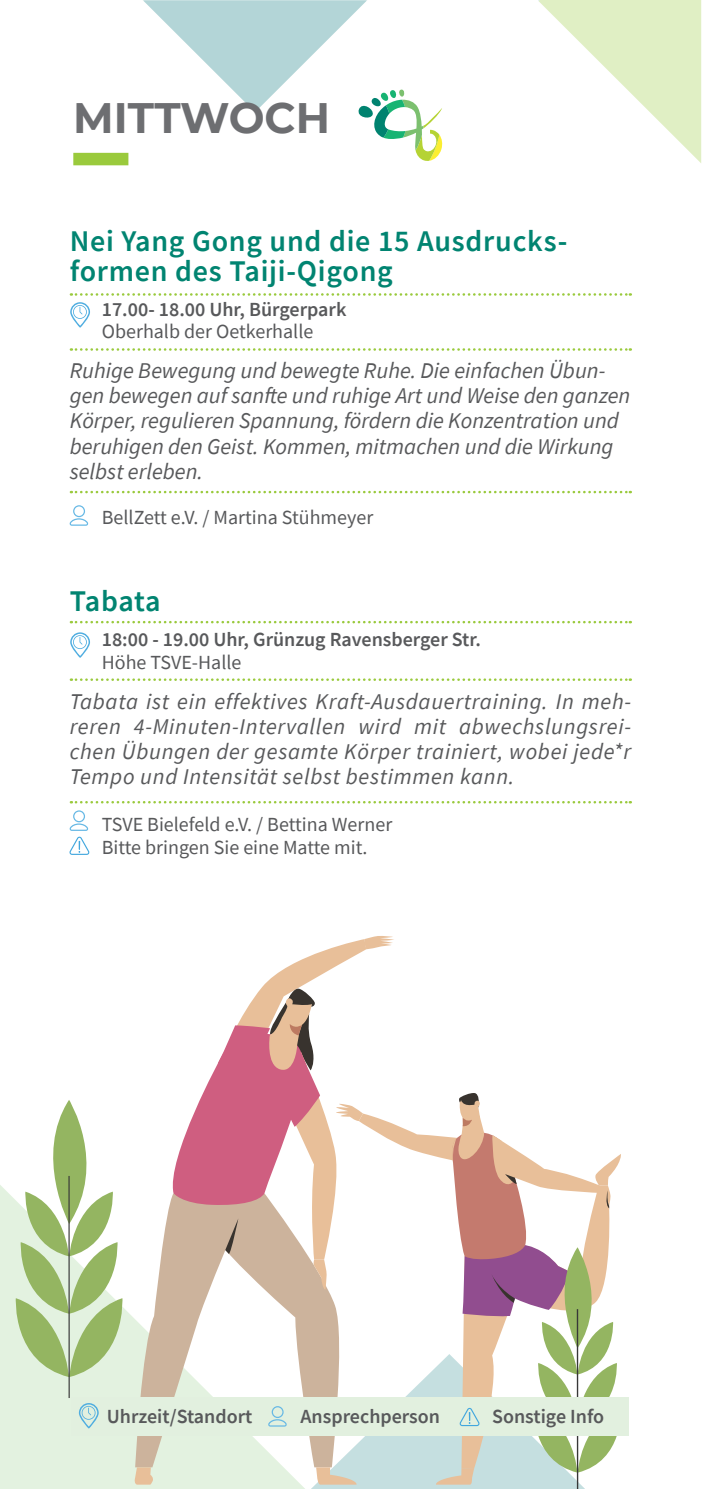
<style>
.page{position:relative;width:702px;height:1489px;background:#fff}
.page>*{position:absolute;margin:0;border:0;box-sizing:border-box;transform-origin:0 0}
.t1{font:700 42.5px "Montserrat";color:#6d6e71}
.t2{font:600 30px/30px "Source Sans Pro";letter-spacing:.025em;color:#018471}
.t3{font:italic 22.5px/25px "Source Sans Pro";color:#58595b}
.t4{font:20px/22.5px "Source Sans Pro";color:#58595b}
.t5{font:600 20px "Source Sans Pro";color:#58595b}
</style>
<div class="page">
<svg style="left:0;top:1185px;width:135px;height:303px;background:#e5f2e2"></svg>
<svg style="left:12px;top:1100px;width:114px;height:276px"></svg>
<hr style="left:68px;top:1175px;width:2px;height:222px;background:#383838">
<div style="left:73px;top:153px;width:55px;height:12px;background:#9aca3c"></div>
<svg style="left:73px;top:0;width:628px;height:163px"></svg>
<svg style="left:71px;top:293px;width:559px;height:3px"></svg>
<svg style="left:71px;top:348px;width:559px;height:3px"></svg>
<svg style="left:71px;top:491px;width:559px;height:2px"></svg>
<svg style="left:70px;top:302px;width:20px;height:25px"></svg>
<svg style="left:69px;top:505px;width:19px;height:20px"></svg>
<div style="left:71px;top:1397px;width:557px;height:38px;background:#e2f0df"></div>
<svg style="left:79px;top:1403px;width:20px;height:25px"></svg>
<svg style="left:135px;top:936px;width:489px;height:552px"></svg>
<svg style="left:71px;top:621px;width:559px;height:2px"></svg>
<svg style="left:71px;top:678px;width:559px;height:3px"></svg>
<svg style="left:71px;top:801px;width:559px;height:2px"></svg>
<svg style="left:70px;top:632px;width:20px;height:25px"></svg>
<svg style="left:69px;top:810px;width:19px;height:20px"></svg>
<svg style="left:69px;top:836px;width:20px;height:18px"></svg>
<h1 class="t1" style="left:73px;top:87px;width:258px">MITTWOCH</h1>
<h2 class="t2" style="left:70px;top:225px;width:499px">Nei Yang Gong und die 15 Ausdrucks&shy;formen des Taiji-Qigong</h2>
<p class="t5" style="left:102px;top:296px;width:246px">17.00- 18.00 Uhr, Bürgerpark</p>
<p class="t4" style="left:102px;top:320px;width:213px">Oberhalb der Oetkerhalle</p>
<p class="t3" style="left:70px;top:358px;width:562px">Ruhige Bewegung und bewegte Ruhe. Die einfachen Übun&shy;gen bewegen auf sanfte und ruhige Art und Weise den ganzen Körper, regulieren Spannung, fördern die Konzentration und beruhigen den Geist. Kommen, mitmachen und die Wirkung selbst erleben.</p>
<p class="t4" style="left:102px;top:505px;width:273px">BellZett e.V. / Martina Stühmeyer</p>
<h2 class="t2" style="left:70px;top:585px;width:92px">Tabata</h2>
<p class="t5" style="left:102px;top:626px;width:381px">18:00 - 19.00 Uhr, Grünzug Ravensberger Str.</p>
<p class="t4" style="left:102px;top:650px;width:141px">Höhe TSVE-Halle</p>
<p class="t3" style="left:70px;top:688px;width:562px;text-align:justify">Tabata ist ein effektives Kraft-Ausdauertraining. In meh&shy;reren 4-Minuten-Intervallen wird mit abwechslungsrei&shy;chen Übungen der gesamte Körper trainiert, wobei jede*r Tempo und Intensität selbst bestimmen kann.</p>
<p class="t4" style="left:102px;top:813px;width:292px">TSVE Bielefeld e.V. / Bettina Werner<br>Bitte bringen Sie eine Matte mit.</p>
<p class="t5" style="left:107px;top:1402px;width:147px">Uhrzeit/Standort</p>
<p class="t5" style="left:300px;top:1402px;width:141px">Ansprechperson</p>
<p class="t5" style="left:492px;top:1402px;width:113px">Sonstige Info</p>
</div>
